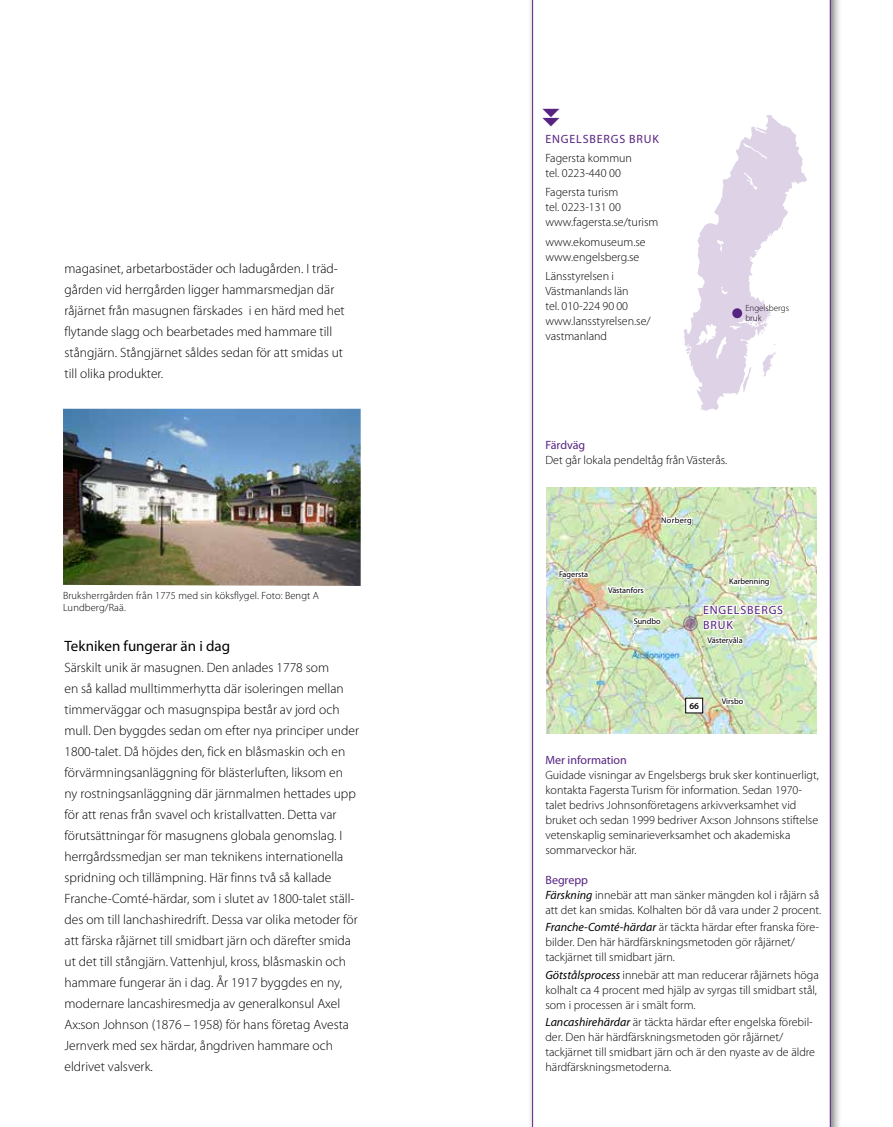
<style>
.page{position:relative;width:893px;height:1127px;background:#fff}
.page>*{position:absolute;margin:0;border:0;box-sizing:border-box;transform-origin:0 0}
.t1{font:15px "Myriad Pro";color:#000}
.t2{font:300 13.5px/21px "Myriad Pro";color:#000}
.t3{font:300 12px/15px "Myriad Pro";color:#000}
.t4{font:12px/15px "Myriad Pro";letter-spacing:.07em;color:#572381}
.t5{font:12px "Myriad Pro";color:#572381}
.t6{font:300 10.5px/12px "Myriad Pro";letter-spacing:.01em;color:#000}
.t7{font:300 9px/9.8px "Myriad Pro";color:#000}
.t8{font:600 9px "Myriad Pro";color:#000}
.t9{font:8.25px "Myriad Pro";color:#000}
.t10{font:8.25px "Myriad Pro";letter-spacing:.04em;color:#000}
.s1{font-weight:400;color:#572381}
.s2{font-weight:400;font-style:italic}
</style>
<div class="page">
<div style="left:527px;top:0;width:315px;height:1127px;background:#000;opacity:.5"></div>
<svg style="left:532px;top:0;width:299px;height:1127px"></svg>
<img style="left:63px;top:409px;width:298px;height:177px">
<svg style="left:684px;top:115px;width:123px;height:296px"></svg>
<div style="left:732px;top:308px;width:10px;height:10px;background:#572381;border-radius:50%"></div>
<img style="left:546px;top:488px;width:271px;height:245px">
<svg style="left:685px;top:618px;width:11px;height:11px"></svg>
<div style="left:683px;top:616px;width:15px;height:15px;border:1px solid #572381;border-radius:50%"></div>
<div style="left:686px;top:619px;width:9px;height:9px;border:1px solid #572381;border-radius:50%"></div>
<svg style="left:701px;top:565px;width:84px;height:96px"></svg>
<svg style="left:659px;top:504px;width:35px;height:31px"></svg>
<svg style="left:557px;top:561px;width:33px;height:28px"></svg>
<img style="left:605px;top:585px;width:56px;height:55px">
<svg style="left:719px;top:685px;width:25px;height:37px"></svg>
<div style="left:686px;top:698px;width:17px;height:15px;background:#fff"></div>
<div style="left:685px;top:698px;width:18px;height:15px;border:1px solid #000"></div>
<svg style="left:543px;top:109px;width:17px;height:17px"></svg>
<p class="t2" style="left:65px;top:258px;width:282px">magasinet, arbetarbostäder och ladugården. I träd&shy;gården vid herrgården ligger hammarsmedjan där råjärnet från masugnen färskades i en härd med het flytande slagg och bearbetades med hammare till stångjärn. Stångjärnet såldes sedan för att smidas ut till olika produkter.</p>
<p class="t6" style="left:63px;top:589px;width:258px">Bruksherrgården från 1775 med sin köksflygel. Foto: Bengt A<br>Lundberg/Raä.</p>
<p class="t1" style="left:65px;top:637px;width:167px">Tekniken fungerar än i dag</p>
<p class="t2" style="left:65px;top:657px;width:296px">Särskilt unik är masugnen. Den anlades 1778 som<br>en så kallad mulltimmerhytta där isoleringen mellan timmerväggar och masugnspipa består av jord och mull. Den byggdes sedan om efter nya principer under 1800-talet. Då höjdes den, fick en blåsmaskin och en förvärmningsanläggning för blästerluften, liksom en ny rostningsanläggning där järnmalmen hettades upp för att renas från svavel och kristallvatten. Detta var förutsättningar för masugnens globala genomslag. I herrgårdssmedjan ser man teknikens internationella spridning och tillämpning. Här finns två så kallade Franche-Comté-härdar, som i slutet av 1800-talet ställ&shy;des om till lanchashiredrift. Dessa var olika metoder för att färska råjärnet till smidbart järn och därefter smida ut det till stångjärn. Vattenhjul, kross, blåsmaskin och hammare fungerar än i dag. År 1917 byggdes en ny, modernare lancashiresmedja av generalkonsul Axel Ax:son Johnson (1876 – 1958) för hans företag Avesta Jernverk med sex härdar, ångdriven hammare och eldrivet valsverk.</p>
<p class="t4" style="left:545px;top:131px;width:115px">ENGELSBERGS BRUK</p>
<p class="t3" style="left:545px;top:151px;width:88px">Fagersta kommun tel. 0223-440 00</p>
<p class="t3" style="left:545px;top:185px;width:115px">Fagersta turism<br>tel. 0223-131 00 www.fagersta.se/turism</p>
<p class="t3" style="left:545px;top:234px;width:102px">www.ekomuseum.se www.engelsberg.se</p>
<p class="t3" style="left:545px;top:269px;width:107px">Länsstyrelsen i<br>Västmanlands län<br>tel. 010-224 90 00 www.lansstyrelsen.se/ vastmanland</p>
<p class="t7" style="left:745px;top:303px;width:45px">Engelsbergs bruk</p>
<p class="t5" style="left:545px;top:438px;width:41px">Färdväg</p>
<p class="t3" style="left:545px;top:453px;width:183px">Det går lokala pendeltåg från Västerås.</p>
<p class="t10" style="left:661px;top:515px;width:32px">Norberg</p>
<p class="t9" style="left:559px;top:569px;width:31px">Fagersta</p>
<p class="t9" style="left:608px;top:585px;width:37px">Västanfors</p>
<p class="t9" style="left:634px;top:616px;width:29px">Sundbo</p>
<p class="t9" style="left:729px;top:576px;width:42px">Karbenning</p>
<p class="t4" style="left:703px;top:602px;width:82px">ENGELSBERGS<br>BRUK</p>
<p class="t9" style="left:707px;top:635px;width:37px">Västervåla</p>
<p class="t8" style="left:689px;top:700px;width:11px">66</p>
<p class="t9" style="left:722px;top:696px;width:23px">Virsbo</p>
<p class="t5" style="left:545px;top:753px;width:83px">Mer information</p>
<p class="t3" style="left:545px;top:768px;width:275px">Guidade visningar av Engelsbergs bruk sker kontinuerligt, kontakta Fagersta Turism för information. Sedan 1970- talet bedrivs Johnsonföretagens arkivverksamhet vid bruket och sedan 1999 bedriver Ax:son Johnsons stiftelse vetenskaplig seminarieverksamhet och akademiska sommarveckor här.</p>
<p class="t3" style="left:545px;top:873px;width:277px"><span class="s1">Begrepp<br></span><span class="s2">Färskning</span> innebär att man sänker mängden kol i råjärn så att det kan smidas. Kolhalten bör då vara under 2 procent.</p>
<p class="t3" style="left:545px;top:920px;width:275px"><span class="s2">Franche-Comté-härdar</span> är täckta härdar efter franska före&shy;bilder. Den här härdfärskningsmetoden gör råjärnet/ tackjärnet till smidbart järn.</p>
<p class="t3" style="left:545px;top:967px;width:275px"><span class="s2">Götstålsprocess</span> innebär att man reducerar råjärnets höga kolhalt ca 4 procent med hjälp av syrgas till smidbart stål, som i processen är i smält form.</p>
<p class="t3" style="left:545px;top:1014px;width:271px"><span class="s2">Lancashirehärdar</span> är täckta härdar efter engelska förebil&shy;der. Den här härdfärskningsmetoden gör råjärnet/ tackjärnet till smidbart järn och är den nyaste av de äldre härdfärskningsmetoderna.</p>
</div>
